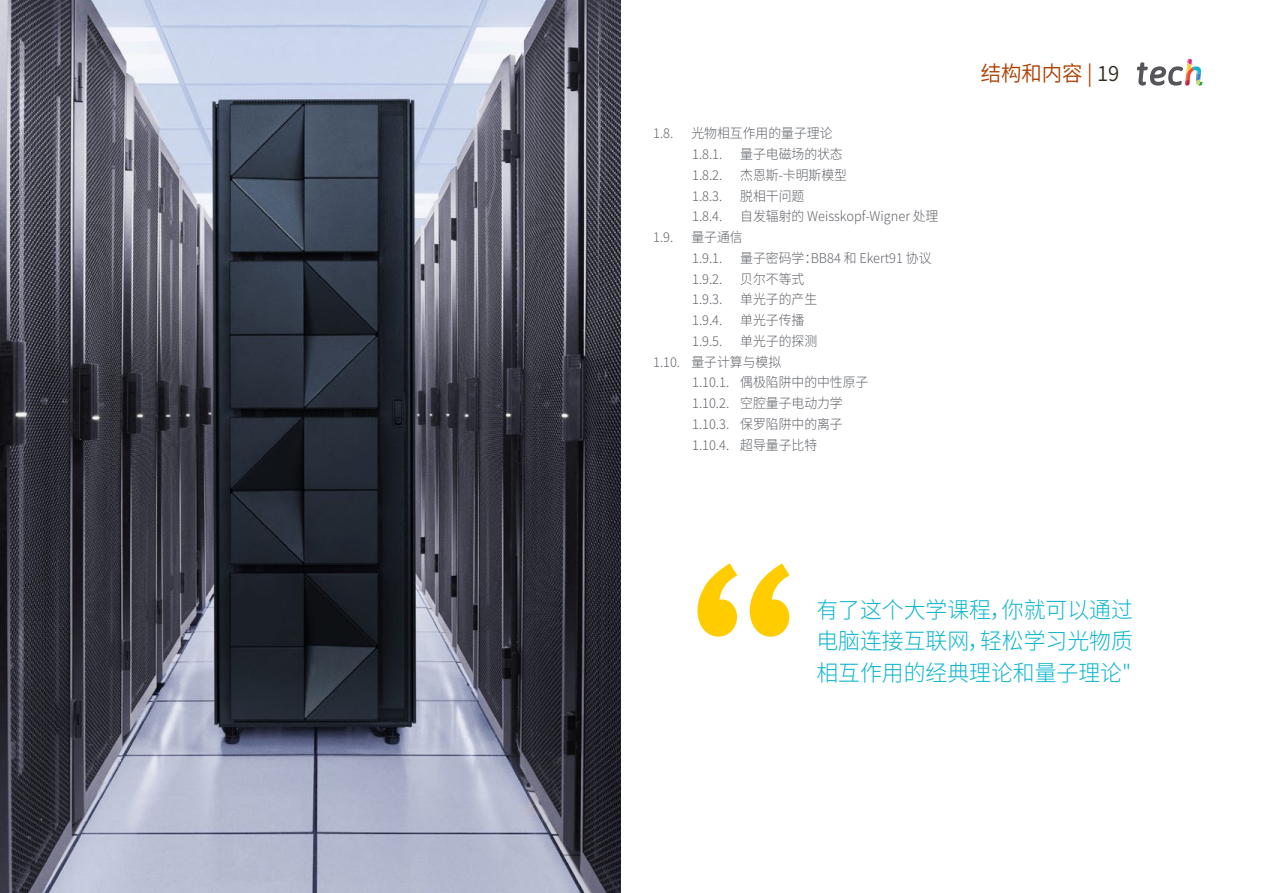
<style>
.page{position:relative;width:1263px;height:893px;background:#fff}
.page>*{position:absolute;margin:0;border:0;box-sizing:border-box;transform-origin:0 0}
.t1{font:300 22.5px/31.5px "Source Han Sans CN";color:#0fb6cf;text-align:justify}
.t2{font:21px "Source Han Sans CN";color:#ae4000}
.t3{font:300 13.5px/20.7px "Source Han Sans CN";color:#61646a;scale:.95 1}
.s1{color:#312e20}
</style>
<div class="page">
<svg style="left:1137px;top:59px;width:65px;height:27px"></svg>
<img style="left:0;top:0;width:621px;height:893px">
<svg style="left:697px;top:563px;width:92px;height:74px"></svg>
<p class="t3" style="left:653px;top:123px;width:23px">1.8.</p>
<p class="t3" style="left:691px;top:123px;width:150px">光物相互作用的量子理论<br>1.8.1.</p>
<p class="t3" style="left:740px;top:144px;width:110px">量子电磁场的状态</p>
<p class="t3" style="left:692px;top:165px;width:33px">1.8.2.</p>
<p class="t3" style="left:740px;top:165px;width:114px">杰恩斯-卡明斯模型</p>
<p class="t3" style="left:692px;top:186px;width:33px">1.8.3.</p>
<p class="t3" style="left:740px;top:186px;width:69px">脱相干问题</p>
<p class="t3" style="left:692px;top:206px;width:33px">1.8.4.</p>
<p class="t3" style="left:740px;top:206px;width:210px">自发辐射的 Weisskopf-Wigner 处理</p>
<p class="t3" style="left:653px;top:227px;width:23px">1.9.</p>
<p class="t3" style="left:691px;top:227px;width:56px">量子通信<br>1.9.1.</p>
<p class="t3" style="left:740px;top:248px;width:203px">量子密码学：BB84 和 Ekert91 协议</p>
<p class="t3" style="left:692px;top:269px;width:33px">1.9.2.</p>
<p class="t3" style="left:740px;top:269px;width:69px">贝尔不等式</p>
<p class="t3" style="left:692px;top:289px;width:33px">1.9.3.</p>
<p class="t3" style="left:740px;top:289px;width:83px">单光子的产生</p>
<p class="t3" style="left:692px;top:310px;width:33px">1.9.4.</p>
<p class="t3" style="left:740px;top:310px;width:69px">单光子传播</p>
<p class="t3" style="left:692px;top:331px;width:33px">1.9.5.</p>
<p class="t3" style="left:653px;top:331px;width:174px;text-indent:87px">单光子的探测<br>1.10. 量子计算与模拟</p>
<p class="t3" style="left:692px;top:372px;width:187px">1.10.1. 偶极陷阱中的中性原子<br>1.10.2. 空腔量子电动力学<br>1.10.3. 保罗陷阱中的离子<br>1.10.4. 超导量子比特</p>
<h2 class="t2" style="left:981px;top:61px;width:140px">结构和内容 | <span class="s1">19</span></h2>
<h1 class="t1" style="left:816px;top:594px;width:318px">有了这个大学课程，你就可以通过电脑连接互联网，轻松学习光物质相互作用的经典理论和量子理论"</h1>
</div>
